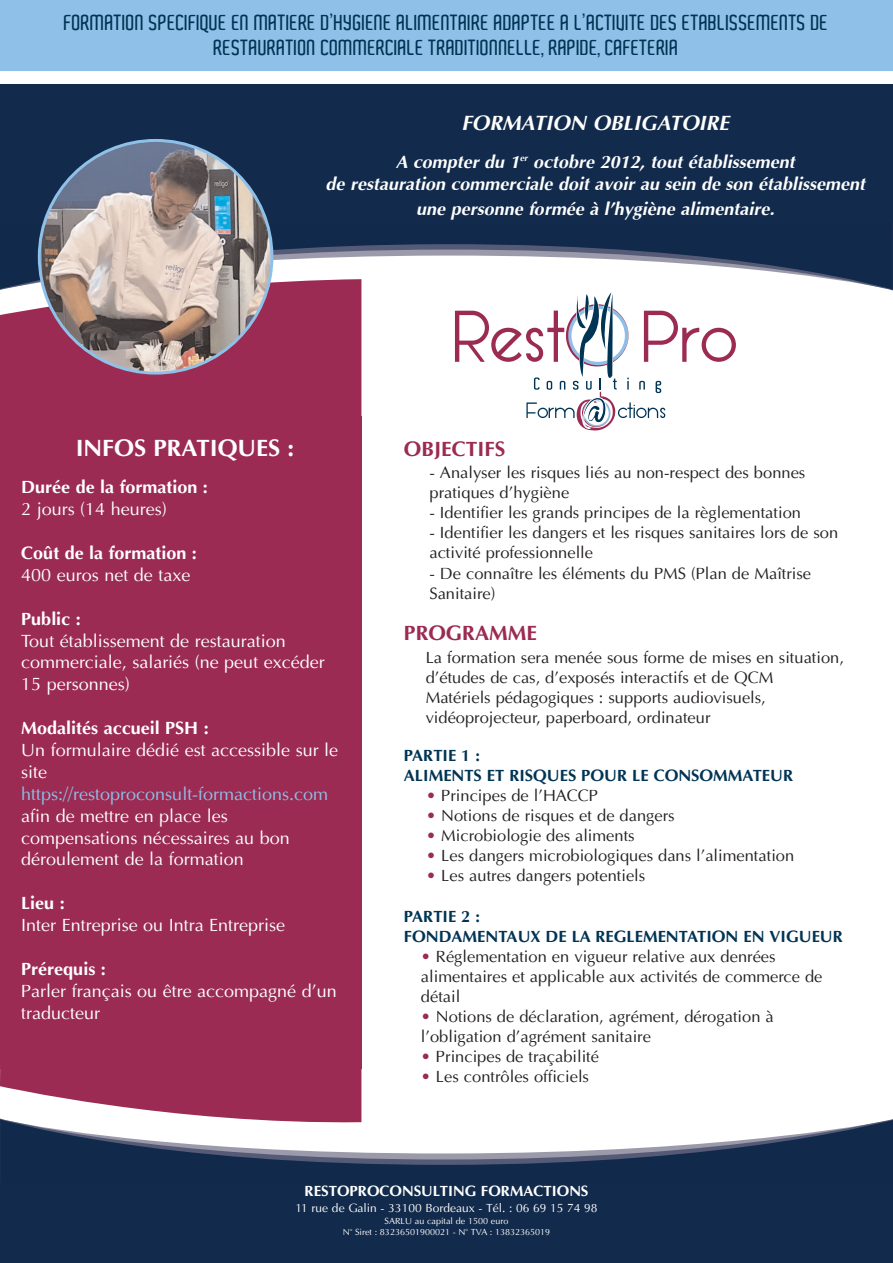
<style>
.page{position:relative;width:893px;height:1263px;background:#fff}
.page>*{position:absolute;margin:0;border:0;box-sizing:border-box;transform-origin:0 0}
.t1{font:700 24px "Ottawa";color:#fff}
.t2{font:600 21px/25.2px "Aldo";color:#003454;text-align:center}
.t3{font:italic 700 21px "Ottawa";color:#fff}
.t4{font:700 21px "Ottawa";color:#9b2b52}
.t5{font:18px/21.9px "Ottawa Plain";color:#fff}
.t6{font:italic 700 18px/22px "Ottawa";color:#fff;text-align:center}
.t7{font:700 18px "Ottawa";color:#fff}
.t8{font:18px "Ottawa Plain";color:#8fbfe7}
.t9{font:16.5px/20.1px "Ottawa Plain";color:#231f20}
.t10{font:700 16.5px/20.2px "Ottawa";color:#003454}
.t11{font:700 15px "Ottawa";color:#fff}
.t12{font:12px "Ottawa Plain";color:#fff}
.t13{font:9px/10.9px "Ottawa Plain";color:#fff;text-align:center}
.s1{color:#9b2b52}
</style>
<div class="page">
<div style="left:0;top:290px;width:361px;height:126px;background:#9b2b52"></div>
<svg style="left:0;top:1119px;width:893px;height:64px;fill:#11294a"></svg>
<div style="left:0;top:1183px;width:893px;height:80px;background:#122a4b"></div>
<div style="left:0;top:85px;width:893px;height:159px;background:#122a4b"></div>
<div style="left:0;top:0;width:893px;height:70px;background:#8fc1e8"></div>
<svg style="left:0;top:244px;width:893px;height:46px"></svg>
<div style="left:0;top:416px;width:361px;height:652px;background:#9b2b52"></div>
<svg style="left:38px;top:139px;width:235px;height:236px;background:#95858c"></svg>
<svg style="left:455px;top:292px;width:281px;height:138px"></svg>
<svg style="left:0;top:1068px;width:361px;height:57px"></svg>
<p class="t2" style="left:64px;top:11px;width:766px">FORMATION SPECIFIQUE EN MATIERE D’HYGIENE ALIMENTAIRE ADAPTEE A L’ACTIVITE DES ETABLISSEMENTS DE<br>RESTAURATION COMMERCIALE TRADITIONNELLE, RAPIDE, CAFETERIA</p>
<p class="t3" style="left:461px;top:114px;width:269px">FORMATION OBLIGATOIRE</p>
<p class="t6" style="left:326px;top:153px;width:541px">A compter du 1<sup>er</sup> octobre 2012, tout établissement<br>de restauration commerciale doit avoir au sein de son établissement</p>
<p class="t6" style="left:416px;top:199px;width:360px">une personne formée à l’hygiène alimentaire.</p>
<h1 class="t1" style="left:76px;top:437px;width:220px">INFOS PRATIQUES :</h1>
<p class="t7" style="left:21px;top:480px;width:188px">Durée de la formation :</p>
<p class="t5" style="left:21px;top:500px;width:147px">2 jours (14 heures)</p>
<p class="t7" style="left:21px;top:545px;width:177px">Coût de la formation :</p>
<p class="t5" style="left:21px;top:566px;width:171px">400 euros net de taxe</p>
<p class="t7" style="left:21px;top:611px;width:61px">Public :</p>
<p class="t5" style="left:21px;top:631px;width:305px">Tout établissement de restauration commerciale, salariés (ne peut excéder<br>15 personnes)</p>
<p class="t7" style="left:21px;top:721px;width:189px">Modalités accueil PSH :</p>
<p class="t5" style="left:21px;top:741px;width:318px">Un formulaire dédié est accessible sur le site</p>
<p class="t8" style="left:21px;top:786px;width:309px">https://restoproconsult-formactions.com</p>
<p class="t5" style="left:21px;top:806px;width:270px">afin de mettre en place les compensations nécessaires au bon déroulement de la formation</p>
<p class="t7" style="left:21px;top:896px;width:45px">Lieu :</p>
<p class="t5" style="left:21px;top:916px;width:265px">Inter Entreprise ou Intra Entreprise</p>
<p class="t7" style="left:21px;top:961px;width:86px">Prérequis :</p>
<p class="t5" style="left:21px;top:982px;width:317px">Parler français ou être accompagné d’un traducteur</p>
<p class="t4" style="left:404px;top:440px;width:103px">OBJECTIFS</p>
<p class="t9" style="left:429px;top:464px;width:377px">- Analyser les risques liés au non-respect des bonnes pratiques d’hygiène</p>
<p class="t9" style="left:429px;top:504px;width:373px">- Identifier les grands principes de la règlementation</p>
<p class="t9" style="left:429px;top:524px;width:410px">- Identifier les dangers et les risques sanitaires lors de son activité professionnelle</p>
<p class="t9" style="left:429px;top:564px;width:383px">- De connaître les éléments du PMS (Plan de Maîtrise<br>Sanitaire)</p>
<p class="t4" style="left:404px;top:624px;width:135px">PROGRAMME</p>
<p class="t9" style="left:426px;top:648px;width:420px">La formation sera menée sous forme de mises en situation, d’études de cas, d’exposés interactifs et de QCM<br>Matériels pédagogiques : supports audiovisuels, vidéoprojecteur, paperboard, ordinateur</p>
<p class="t10" style="left:404px;top:747px;width:391px">PARTIE 1 :<br>ALIMENTS ET RISQUES POUR LE CONSOMMATEUR</p>
<p class="t9" style="left:426px;top:787px;width:173px"><span class="s1">•</span> Principes de l’HACCP</p>
<p class="t9" style="left:426px;top:807px;width:250px"><span class="s1">•</span> Notions de risques et de dangers</p>
<p class="t9" style="left:426px;top:827px;width:210px"><span class="s1">•</span> Microbiologie des aliments</p>
<p class="t9" style="left:426px;top:847px;width:369px"><span class="s1">•</span> Les dangers microbiologiques dans l’alimentation</p>
<p class="t9" style="left:426px;top:867px;width:220px"><span class="s1">•</span> Les autres dangers potentiels</p>
<p class="t10" style="left:404px;top:908px;width:440px">PARTIE 2 :<br>FONDAMENTAUX DE LA REGLEMENTATION EN VIGUEUR</p>
<p class="t9" style="left:421px;top:948px;width:403px"><span class="s1">•</span> Réglementation en vigueur relative aux denrées alimentaires et applicable aux activités de commerce de détail</p>
<p class="t9" style="left:421px;top:1008px;width:354px"><span class="s1">•</span> Notions de déclaration, agrément, dérogation à l’obligation d’agrément sanitaire</p>
<p class="t9" style="left:421px;top:1048px;width:180px"><span class="s1">•</span> Principes de traçabilité</p>
<p class="t9" style="left:421px;top:1068px;width:170px"><span class="s1">•</span> Les contrôles officiels</p>
<p class="t11" style="left:304px;top:1184px;width:285px">RESTOPROCONSULTING FORMACTIONS</p>
<p class="t12" style="left:295px;top:1202px;width:303px">11 rue de Galin - 33100 Bordeaux - Tél. : 06 69 15 74 98</p>
<p class="t13" style="left:343px;top:1216px;width:209px">SARLU au capital de 1500 euro<br>N<sup>o</sup> Siret : 83236501900021 - N<sup>o</sup> TVA : 13832365019</p>
</div>
